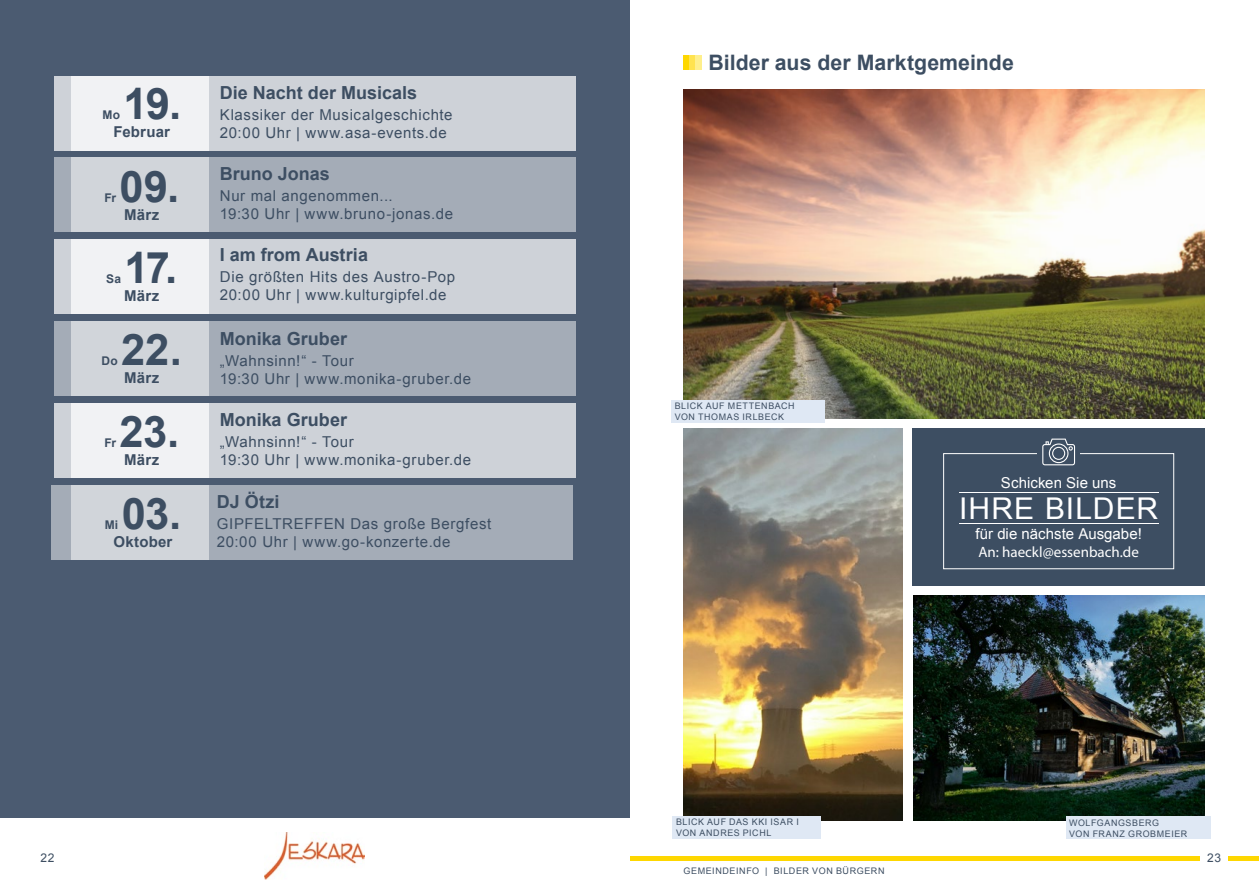
<style>
.page{position:relative;width:1259px;height:893px;background:#fff}
.page>*{position:absolute;margin:0;border:0;box-sizing:border-box;transform-origin:0 0}
.t1{font:700 43.5px "Arial";letter-spacing:-.015em;color:#3d4e62}
.t2{font:30px "Arial";letter-spacing:.035em;color:#fff}
.t3{font:700 21.3px "Arial";color:#3d4e62}
.t4{font:700 18px "Arial";color:#3d4e62}
.t5{font:15px/18px "Arial";letter-spacing:.04em;color:#3d4e62}
.t6{font:15px "Arial";color:#fff}
.t7{font:700 15px "Arial";letter-spacing:.015em;color:#3d4e62}
.t8{font:15px "Myriad Pro";color:#fff}
.t9{font:700 12px "Arial";letter-spacing:.015em;color:#3d4e62}
.t10{font:12px "Arial";color:#3d4e62}
.t11{font:9px/10.8px "Arial";letter-spacing:.065em;color:#3d4e62}
.t12{font:6.15px/6px "Arial";letter-spacing:.07em;color:#3d4e62}
</style>
<div class="page">
<img style="left:683px;top:89px;width:522px;height:330px">
<div style="left:912px;top:429px;width:293px;height:157px;background:#3d4e62"></div>
<img style="left:683px;top:429px;width:219px;height:392px">
<hr style="left:959px;top:523px;width:199px;height:1px;background:#fff">
<hr style="left:959px;top:493px;width:199px;height:1px;background:#fff">
<div style="left:943px;top:453px;width:231px;height:116px;border:1px solid #fff"></div>
<div style="left:1037px;top:432px;width:43px;height:39px;background:#3d4e62"></div>
<svg style="left:1042px;top:439px;width:33px;height:26px"></svg>
<div style="left:685px;top:56px;width:16px;height:14px;background:#feef8c"></div>
<svg style="left:688px;top:56px;width:7px;height:14px"></svg>
<div style="left:683px;top:56px;width:5px;height:14px;background:#fed700"></div>
<img style="left:913px;top:596px;width:291px;height:225px">
<div style="left:672px;top:400px;width:153px;height:22px;background:#dfe8f4"></div>
<hr style="left:630px;top:856px;width:569px;height:4px;background:#fed700">
<hr style="left:1228px;top:856px;width:31px;height:4px;background:#fed700">
<div style="left:0;top:0;width:629px;height:893px;background:#4b5b71"></div>
<div style="left:0;top:818px;width:629px;height:75px;background:#fff"></div>
<img style="left:264px;top:833px;width:101px;height:46px">
<div style="left:54px;top:76px;width:521px;height:74px;background:#ced2d8"></div>
<div style="left:54px;top:321px;width:521px;height:75px;background:#a4acb7"></div>
<div style="left:54px;top:158px;width:521px;height:74px;background:#a4acb7"></div>
<div style="left:54px;top:403px;width:521px;height:75px;background:#ced2d8"></div>
<div style="left:54px;top:240px;width:521px;height:74px;background:#ced2d8"></div>
<div style="left:71px;top:76px;width:138px;height:74px;background:#f1f2f4"></div>
<div style="left:71px;top:321px;width:138px;height:75px;background:#d1d5da"></div>
<div style="left:71px;top:158px;width:138px;height:74px;background:#d1d5da"></div>
<div style="left:71px;top:403px;width:138px;height:75px;background:#f1f2f4"></div>
<div style="left:71px;top:240px;width:138px;height:74px;background:#f1f2f4"></div>
<div style="left:51px;top:485px;width:521px;height:74px;background:#a4acb7"></div>
<div style="left:71px;top:485px;width:138px;height:74px;background:#d1d5da"></div>
<div style="left:672px;top:816px;width:148px;height:22px;background:#dfe8f4"></div>
<div style="left:1066px;top:816px;width:145px;height:23px;background:#dfe8f4"></div>
<h1 class="t1" style="left:123px;top:75px;width:59px">19.</h1>
<p class="t7" style="left:114px;top:122px;width:58px">Februar</p>
<p class="t9" style="left:102px;top:107px;width:19px">Mo</p>
<h1 class="t1" style="left:120px;top:158px;width:61px">09.</h1>
<p class="t7" style="left:124px;top:205px;width:37px">März</p>
<p class="t9" style="left:104px;top:190px;width:13px">Fr</p>
<h1 class="t1" style="left:124px;top:239px;width:54px">17.</h1>
<p class="t7" style="left:124px;top:286px;width:37px">März</p>
<p class="t9" style="left:106px;top:271px;width:16px">Sa</p>
<h1 class="t1" style="left:121px;top:321px;width:62px">22.</h1>
<p class="t7" style="left:124px;top:368px;width:37px">März</p>
<p class="t9" style="left:102px;top:353px;width:18px">Do</p>
<h1 class="t1" style="left:120px;top:403px;width:61px">23.</h1>
<p class="t7" style="left:124px;top:450px;width:37px">März</p>
<p class="t9" style="left:104px;top:435px;width:13px">Fr</p>
<h1 class="t1" style="left:122px;top:485px;width:61px">03.</h1>
<p class="t7" style="left:114px;top:532px;width:60px">Oktober</p>
<p class="t9" style="left:105px;top:517px;width:15px">Mi</p>
<p class="t4" style="left:220px;top:80px;width:199px">Die Nacht der Musicals</p>
<p class="t5" style="left:220px;top:105px;width:234px">Klassiker der Musicalgeschichte<br>20:00 Uhr | www.asa-events.de</p>
<p class="t4" style="left:220px;top:161px;width:111px">Bruno Jonas</p>
<p class="t5" style="left:220px;top:186px;width:235px">Nur mal angenommen...<br>19:30 Uhr | www.bruno-jonas.de</p>
<p class="t4" style="left:220px;top:243px;width:150px">I am from Austria</p>
<p class="t5" style="left:220px;top:268px;width:237px">Die größten Hits des Austro-Pop<br>20:00 Uhr | www.kulturgipfel.de</p>
<p class="t4" style="left:220px;top:326px;width:129px">Monika Gruber</p>
<p class="t5" style="left:220px;top:351px;width:253px">„Wahnsinn!“ - Tour<br>19:30 Uhr | www.monika-gruber.de</p>
<p class="t4" style="left:220px;top:408px;width:129px">Monika Gruber</p>
<p class="t5" style="left:220px;top:433px;width:253px">„Wahnsinn!“ - Tour<br>19:30 Uhr | www.monika-gruber.de</p>
<p class="t4" style="left:217px;top:490px;width:64px">DJ Ötzi</p>
<p class="t5" style="left:217px;top:515px;width:276px">GIPFELTREFFEN Das große Bergfest<br>20:00 Uhr | www.go-konzerte.de</p>
<p class="t10" style="left:41px;top:850px;width:16px">22</p>
<h3 class="t3" style="left:708px;top:48px;width:307px">Bilder aus der Marktgemeinde</h3>
<p class="t11" style="left:674px;top:400px;width:121px">BLICK AUF METTENBACH<br>VON THOMAS IRLBECK</p>
<p class="t6" style="left:1001px;top:473px;width:117px">Schicken Sie uns</p>
<h2 class="t2" style="left:959px;top:489px;width:200px">IHRE BILDER</h2>
<p class="t6" style="left:975px;top:524px;width:168px">für die nächste Ausgabe!</p>
<p class="t8" style="left:978px;top:543px;width:162px">An: haeckl@essenbach.de</p>
<p class="t11" style="left:676px;top:816px;width:124px">BLICK AUF DAS KKI ISAR I<br>VON ANDRES PICHL</p>
<p class="t12" style="left:1066px;top:822px;width:66px">ALTES HAUS VON<br>MAX MUSTERMANN</p>
<p class="t11" style="left:1069px;top:817px;width:120px">WOLFGANGSBERG<br>VON FRANZ GROBMEIER</p>
<p class="t11" style="left:683px;top:865px;width:202px">GEMEINDEINFO | BILDER VON BÜRGERN</p>
<p class="t10" style="left:1207px;top:850px;width:15px">23</p>
</div>
